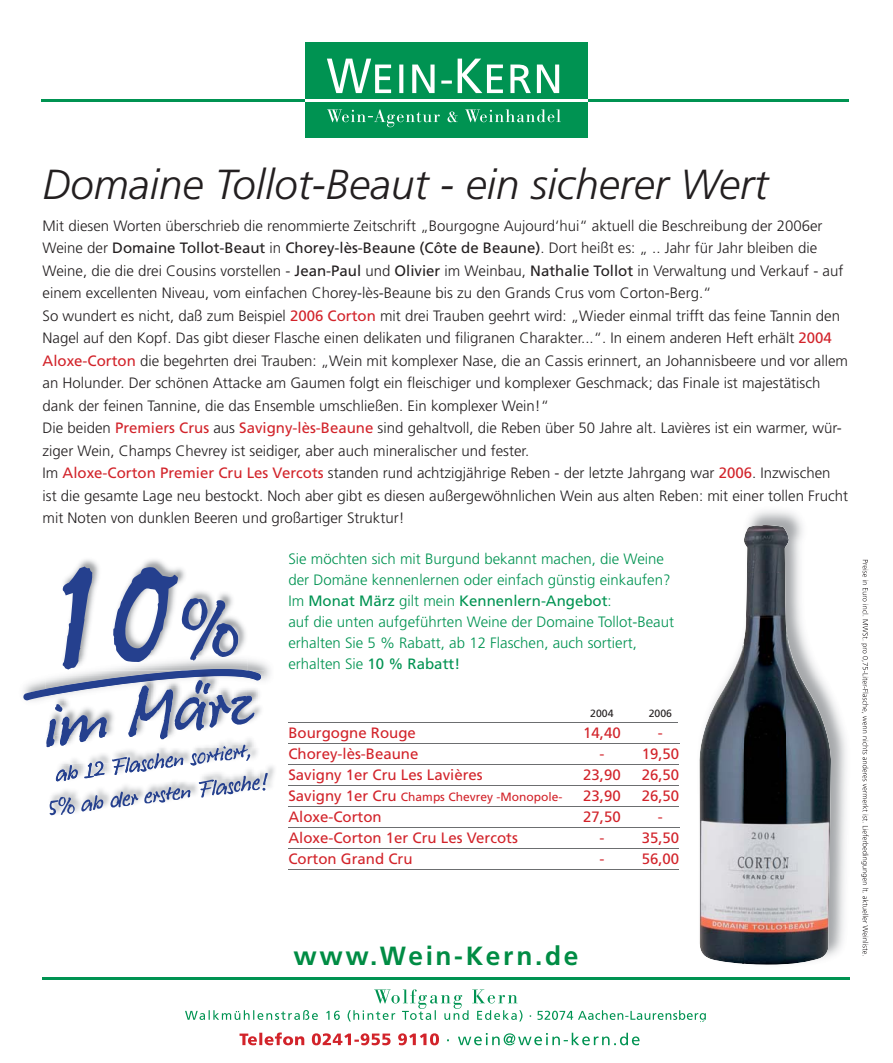
<style>
.page{position:relative;width:893px;height:1063px;background:#fff}
.page>*{position:absolute;margin:0;border:0;box-sizing:border-box;transform-origin:0 0}
.t1{font:italic 300 42px "Frutiger LT";color:#231f20}
.t2{font:700 26.25px "Frutiger LT";letter-spacing:.1em;color:#008c44}
.t3{font:300 15px/22.5px "Frutiger LT";color:#231f20}
.t4{font:300 15px/21px "Frutiger LT";color:#009352}
.t5{font:15px "Frutiger LT";color:#d2232a}
.t6{font:12px "Frutiger LT";color:#d2232a}
.t7{font:10.5px "Frutiger LT";color:#231f20}
.s1{font-weight:400}
.s2{font-weight:400;color:#d2232a}
.s3{font-size:15px}
</style>
<div class="page">
<hr style="left:41px;top:99px;width:808px;height:3px;background:#009352">
<hr style="left:43px;top:977px;width:807px;height:2px;background:#009352">
<div style="left:305px;top:43px;width:282px;height:95px;background:#009352"></div>
<svg style="left:327px;top:59px;width:232px;height:34px"></svg>
<svg style="left:327px;top:109px;width:234px;height:18px"></svg>
<hr style="left:305px;top:99px;width:282px;height:3px;background:#fff">
<svg style="left:185px;top:989px;width:521px;height:33px"></svg>
<svg style="left:240px;top:1032px;width:199px;height:13px"></svg>
<svg style="left:447px;top:1033px;width:193px;height:12px"></svg>
<hr style="left:288px;top:722px;width:390px;height:1px;background:#6c6e70">
<hr style="left:288px;top:743px;width:392px;height:1px;background:#6c6e70">
<hr style="left:288px;top:764px;width:391px;height:1px;background:#6c6e70">
<hr style="left:288px;top:785px;width:391px;height:1px;background:#6c6e70">
<hr style="left:288px;top:806px;width:391px;height:1px;background:#6c6e70">
<hr style="left:288px;top:827px;width:392px;height:1px;background:#6c6e70">
<hr style="left:288px;top:848px;width:391px;height:1px;background:#6c6e70">
<hr style="left:288px;top:869px;width:391px;height:1px;background:#6c6e70">
<img style="left:748px;top:510px;width:98px;height:446px">
<img style="left:744px;top:525px;width:46px;height:49px">
<img style="left:743px;top:574px;width:44px;height:391px">
<img style="left:699px;top:644px;width:44px;height:320px">
<img style="left:787px;top:623px;width:44px;height:341px">
<svg style="left:861px;top:560px;width:7px;height:396px"></svg>
<img style="left:77px;top:559px;width:90px;height:8px">
<img style="left:51px;top:766px;width:224px;height:50px">
<svg style="left:23px;top:567px;width:245px;height:248px"></svg>
<h1 class="t1" style="left:43px;top:165px;width:727px">Domaine Tollot-Beaut - ein sicherer Wert</h1>
<p class="t3" style="left:43px;top:215px;width:807px">Mit diesen Worten überschrieb die renommierte Zeitschrift „Bourgogne Aujourd‘hui“ aktuell die Beschreibung der 2006er Weine der <span class="s1">Domaine Tollot-Beaut</span> in <span class="s1">Chorey-lès-Beaune (Côte de Beaune)</span>. Dort heißt es: „ .. Jahr für Jahr bleiben die Weine, die die drei Cousins vorstellen - <span class="s1">Jean-Paul</span> und <span class="s1">Olivier</span> im Weinbau, <span class="s1">Nathalie Tollot</span> in Verwaltung und Verkauf - auf einem excellenten Niveau, vom einfachen Chorey-lès-Beaune bis zu den Grands Crus vom Corton-Berg.“<br>So wundert es nicht, daß zum Beispiel <span class="s2">2006 Corton</span> mit drei Trauben geehrt wird: „Wieder einmal trifft das feine Tannin den Nagel auf den Kopf. Das gibt dieser Flasche einen delikaten und filigranen Charakter...“. In einem anderen Heft erhält <span class="s2">2004<br>Aloxe-Corton</span> die begehrten drei Trauben: „Wein mit komplexer Nase, die an Cassis erinnert, an Johannisbeere und vor allem an Holunder. Der schönen Attacke am Gaumen folgt ein fleischiger und komplexer Geschmack; das Finale ist majestätisch dank der feinen Tannine, die das Ensemble umschließen. Ein komplexer Wein!“<br>Die beiden <span class="s2">Premiers Crus</span> aus <span class="s2">Savigny-lès-Beaune</span> sind gehaltvoll, die Reben über 50 Jahre alt. Lavières ist ein warmer, wür&shy;ziger Wein, Champs Chevrey ist seidiger, aber auch mineralischer und fester.<br>Im <span class="s2">Aloxe-Corton Premier Cru Les Vercots</span> standen rund achtzigjährige Reben - der letzte Jahrgang war <span class="s2">2006</span>. Inzwischen ist die gesamte Lage neu bestockt. Noch aber gibt es diesen außergewöhnlichen Wein aus alten Reben: mit einer tollen Frucht mit Noten von dunklen Beeren und großartiger Struktur!</p>
<p class="t4" style="left:288px;top:549px;width:387px">Sie möchten sich mit Burgund bekannt machen, die Weine der Domäne kennenlernen oder einfach günstig einkaufen?<br>Im <span class="s1">Monat März</span> gilt mein <span class="s1">Kennenlern-Angebot</span>:<br>auf die unten aufgeführten Weine der Domaine Tollot-Beaut erhalten Sie 5 % Rabatt, ab 12 Flaschen, auch sortiert, erhalten Sie <span class="s1">10 % Rabatt!</span></p>
<p class="t7" style="left:590px;top:708px;width:25px">2004</p>
<p class="t7" style="left:649px;top:708px;width:25px">2006</p>
<p class="t5" style="left:288px;top:725px;width:129px">Bourgogne Rouge</p>
<p class="t5" style="left:583px;top:725px;width:39px">14,40</p>
<p class="t5" style="left:658px;top:725px;width:6px">-</p>
<p class="t5" style="left:288px;top:746px;width:132px">Chorey-lès-Beaune</p>
<p class="t5" style="left:599px;top:746px;width:6px">-</p>
<p class="t5" style="left:642px;top:746px;width:39px">19,50</p>
<p class="t5" style="left:288px;top:767px;width:196px">Savigny 1er Cru Les Lavières</p>
<p class="t5" style="left:583px;top:767px;width:39px">23,90</p>
<p class="t5" style="left:642px;top:767px;width:39px">26,50</p>
<p class="t6" style="left:288px;top:791px;width:275px"><span class="s3">Savigny 1er Cru</span> Champs Chevrey -Monopole-</p>
<p class="t5" style="left:583px;top:788px;width:39px">23,90</p>
<p class="t5" style="left:642px;top:788px;width:39px">26,50</p>
<p class="t5" style="left:288px;top:809px;width:95px">Aloxe-Corton</p>
<p class="t5" style="left:583px;top:809px;width:39px">27,50</p>
<p class="t5" style="left:658px;top:809px;width:6px">-</p>
<p class="t5" style="left:288px;top:830px;width:231px">Aloxe-Corton 1er Cru Les Vercots</p>
<p class="t5" style="left:599px;top:830px;width:6px">-</p>
<p class="t5" style="left:642px;top:830px;width:39px">35,50</p>
<p class="t5" style="left:288px;top:851px;width:126px">Corton Grand Cru</p>
<p class="t5" style="left:599px;top:851px;width:6px">-</p>
<p class="t5" style="left:642px;top:851px;width:39px">56,00</p>
<h2 class="t2" style="left:293px;top:943px;width:287px">www.Wein-Kern.de</h2>
</div>
